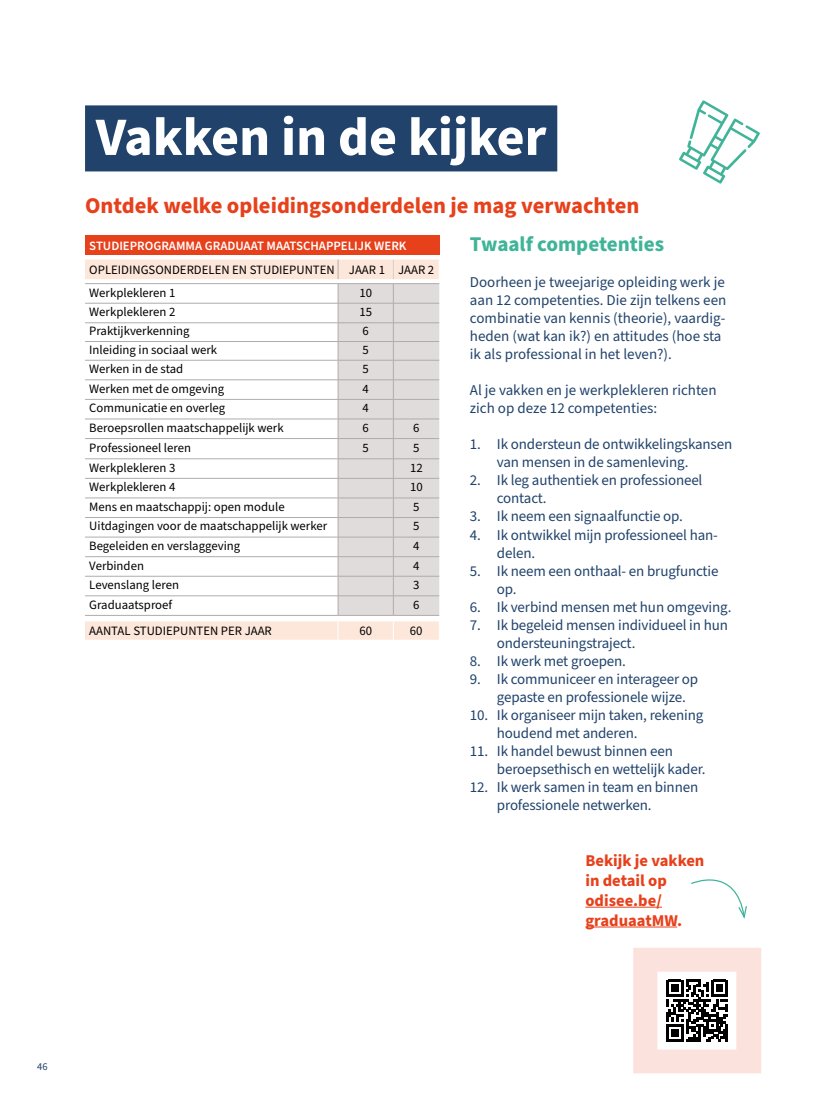
<style>
.page{position:relative;width:825px;height:1115px;background:#fff}
.page>*{position:absolute;margin:0;border:0;box-sizing:border-box;transform-origin:0 0}
.t1{font:700 54px "Source Sans Pro";color:#fff}
.t2{font:700 22.5px "Source Sans Pro";color:#e7411c}
.t3{font:700 21px "Source Sans Pro";color:#3fb498}
.t4{font:700 16.5px/19.8px "Source Sans Pro";color:#e7411c}
.t5{font:15px/18px "Source Sans Pro";letter-spacing:-.01em;color:#21436b}
.t6{font:12.75px/22.4px "Source Sans Pro";color:#000}
.t7{font:600 12.75px "Source Sans Pro";color:#fff}
.t8{font:10.5px "Source Sans Pro";color:#21436b}
</style>
<div class="page">
<div style="left:85px;top:235px;width:354px;height:20px;background:#e7411c"></div>
<svg style="left:85px;top:259px;width:354px;height:380px;fill:#fde7db"></svg>
<svg style="left:85px;top:284px;width:253px;height:331px"></svg>
<hr style="left:85px;top:283px;width:253px;height:1px;background:#b1acaa">
<svg style="left:338px;top:259px;width:102px;height:356px;background:#dfdbda"></svg>
<hr style="left:85px;top:615px;width:253px;height:1px;background:#b1acaa">
<hr style="left:338px;top:615px;width:55px;height:1px;background:#b1acaa">
<hr style="left:393px;top:615px;width:46px;height:1px;background:#b1acaa">
<hr style="left:85px;top:303px;width:253px;height:1px;background:#b1acaa">
<hr style="left:338px;top:303px;width:55px;height:1px;background:#b1acaa">
<hr style="left:393px;top:303px;width:46px;height:1px;background:#b1acaa">
<hr style="left:85px;top:322px;width:253px;height:1px;background:#b1acaa">
<hr style="left:338px;top:322px;width:55px;height:1px;background:#b1acaa">
<hr style="left:393px;top:322px;width:46px;height:1px;background:#b1acaa">
<hr style="left:85px;top:341px;width:253px;height:1px;background:#b1acaa">
<hr style="left:338px;top:341px;width:55px;height:1px;background:#b1acaa">
<hr style="left:393px;top:341px;width:46px;height:1px;background:#b1acaa">
<hr style="left:85px;top:360px;width:253px;height:1px;background:#b1acaa">
<hr style="left:338px;top:360px;width:55px;height:1px;background:#b1acaa">
<hr style="left:393px;top:360px;width:46px;height:1px;background:#b1acaa">
<hr style="left:85px;top:379px;width:253px;height:1px;background:#b1acaa">
<hr style="left:338px;top:379px;width:55px;height:1px;background:#b1acaa">
<hr style="left:393px;top:379px;width:46px;height:1px;background:#b1acaa">
<hr style="left:85px;top:399px;width:253px;height:1px;background:#b1acaa">
<hr style="left:338px;top:399px;width:55px;height:1px;background:#b1acaa">
<hr style="left:393px;top:399px;width:46px;height:1px;background:#b1acaa">
<hr style="left:85px;top:418px;width:253px;height:1px;background:#b1acaa">
<hr style="left:338px;top:418px;width:55px;height:1px;background:#b1acaa">
<hr style="left:393px;top:418px;width:46px;height:1px;background:#b1acaa">
<hr style="left:85px;top:438px;width:253px;height:1px;background:#b1acaa">
<hr style="left:338px;top:438px;width:55px;height:1px;background:#b1acaa">
<hr style="left:393px;top:438px;width:46px;height:1px;background:#b1acaa">
<hr style="left:85px;top:458px;width:253px;height:1px;background:#b1acaa">
<hr style="left:338px;top:458px;width:55px;height:1px;background:#b1acaa">
<hr style="left:393px;top:458px;width:46px;height:1px;background:#b1acaa">
<hr style="left:85px;top:478px;width:253px;height:1px;background:#b1acaa">
<hr style="left:338px;top:478px;width:55px;height:1px;background:#b1acaa">
<hr style="left:393px;top:478px;width:46px;height:1px;background:#b1acaa">
<hr style="left:85px;top:497px;width:253px;height:1px;background:#b1acaa">
<hr style="left:338px;top:497px;width:55px;height:1px;background:#b1acaa">
<hr style="left:393px;top:497px;width:46px;height:1px;background:#b1acaa">
<hr style="left:85px;top:517px;width:253px;height:1px;background:#b1acaa">
<hr style="left:338px;top:517px;width:55px;height:1px;background:#b1acaa">
<hr style="left:393px;top:517px;width:46px;height:1px;background:#b1acaa">
<hr style="left:85px;top:536px;width:253px;height:1px;background:#b1acaa">
<hr style="left:338px;top:536px;width:55px;height:1px;background:#b1acaa">
<hr style="left:393px;top:536px;width:46px;height:1px;background:#b1acaa">
<hr style="left:85px;top:556px;width:253px;height:1px;background:#b1acaa">
<hr style="left:338px;top:556px;width:55px;height:1px;background:#b1acaa">
<hr style="left:393px;top:556px;width:46px;height:1px;background:#b1acaa">
<hr style="left:85px;top:575px;width:253px;height:1px;background:#b1acaa">
<hr style="left:338px;top:575px;width:55px;height:1px;background:#b1acaa">
<hr style="left:393px;top:575px;width:46px;height:1px;background:#b1acaa">
<hr style="left:85px;top:595px;width:253px;height:1px;background:#b1acaa">
<hr style="left:338px;top:595px;width:55px;height:1px;background:#b1acaa">
<hr style="left:393px;top:595px;width:46px;height:1px;background:#b1acaa">
<svg style="left:338px;top:621px;width:1px;height:18px"></svg>
<svg style="left:393px;top:621px;width:1px;height:18px"></svg>
<div style="left:85px;top:105px;width:472px;height:66px;background:#21436b"></div>
<svg style="left:679px;top:100px;width:81px;height:84px"></svg>
<svg style="left:691px;top:879px;width:56px;height:40px"></svg>
<svg style="left:633px;top:948px;width:128px;height:124px"></svg>
<hr style="left:585px;top:906px;width:77px;height:1px;background:#e7411c">
<hr style="left:585px;top:926px;width:92px;height:1px;background:#e7411c">
<h1 class="t1" style="left:96px;top:100px;width:452px">Vakken in de kijker</h1>
<h2 class="t2" style="left:85px;top:191px;width:556px">Ontdek welke opleidingsonderdelen je mag verwachten</h2>
<p class="t7" style="left:89px;top:237px;width:319px">STUDIEPROGRAMMA GRADUAAT MAATSCHAPPELIJK WERK</p>
<p class="t6" style="left:89px;top:259px;width:346px">OPLEIDINGSONDERDELEN EN STUDIEPUNTEN JAAR 1 JAAR 2<br>Werkplekleren 1</p>
<p class="t6" style="left:359px;top:281px;width:14px">10</p>
<p class="t6" style="left:89px;top:301px;width:88px">Werkplekleren 2</p>
<p class="t6" style="left:359px;top:301px;width:14px">15</p>
<p class="t6" style="left:89px;top:320px;width:102px">Praktijkverkenning</p>
<p class="t6" style="left:363px;top:320px;width:8px">6</p>
<p class="t6" style="left:89px;top:339px;width:129px">Inleiding in sociaal werk</p>
<p class="t6" style="left:363px;top:339px;width:8px">5</p>
<p class="t6" style="left:89px;top:358px;width:95px">Werken in de stad</p>
<p class="t6" style="left:363px;top:358px;width:8px">5</p>
<p class="t6" style="left:89px;top:377px;width:136px">Werken met de omgeving</p>
<p class="t6" style="left:363px;top:377px;width:8px">4</p>
<p class="t6" style="left:89px;top:397px;width:137px">Communicatie en overleg</p>
<p class="t6" style="left:363px;top:397px;width:8px">4</p>
<p class="t6" style="left:89px;top:416px;width:196px">Beroepsrollen maatschappelijk werk</p>
<p class="t6" style="left:363px;top:416px;width:8px">6</p>
<p class="t6" style="left:413px;top:416px;width:8px">6</p>
<p class="t6" style="left:89px;top:436px;width:103px">Professioneel leren</p>
<p class="t6" style="left:363px;top:436px;width:8px">5</p>
<p class="t6" style="left:413px;top:436px;width:8px">5</p>
<p class="t6" style="left:89px;top:456px;width:88px">Werkplekleren 3</p>
<p class="t6" style="left:410px;top:456px;width:14px">12</p>
<p class="t6" style="left:89px;top:476px;width:88px">Werkplekleren 4</p>
<p class="t6" style="left:410px;top:476px;width:14px">10</p>
<p class="t6" style="left:89px;top:495px;width:197px">Mens en maatschappij: open module</p>
<p class="t6" style="left:413px;top:495px;width:8px">5</p>
<p class="t6" style="left:89px;top:515px;width:239px">Uitdagingen voor de maatschappelijk werker</p>
<p class="t6" style="left:413px;top:515px;width:8px">5</p>
<p class="t6" style="left:89px;top:534px;width:153px">Begeleiden en verslaggeving</p>
<p class="t6" style="left:413px;top:534px;width:8px">4</p>
<p class="t6" style="left:89px;top:554px;width:56px">Verbinden</p>
<p class="t6" style="left:413px;top:554px;width:8px">4</p>
<p class="t6" style="left:89px;top:574px;width:91px">Levenslang leren</p>
<p class="t6" style="left:413px;top:574px;width:8px">3</p>
<p class="t6" style="left:89px;top:593px;width:84px">Graduaatsproef</p>
<p class="t6" style="left:413px;top:593px;width:8px">6</p>
<p class="t6" style="left:89px;top:620px;width:184px">AANTAL STUDIEPUNTEN PER JAAR</p>
<p class="t6" style="left:359px;top:620px;width:14px">60</p>
<p class="t6" style="left:410px;top:620px;width:14px">60</p>
<h3 class="t3" style="left:470px;top:230px;width:196px">Twaalf competenties</h3>
<p class="t5" style="left:470px;top:274px;width:258px">Doorheen je tweejarige opleiding werk je aan 12 competenties. Die zijn telkens een combinatie van kennis (theorie), vaardig&shy;heden (wat kan ik?) en attitudes (hoe sta ik als professional in het leven?).</p>
<p class="t5" style="left:470px;top:382px;width:248px">Al je vakken en je werkplekleren richten zich op deze 12 competenties:</p>
<p class="t5" style="left:497px;top:436px;width:237px;text-indent:-27px">1. Ik ondersteun de ontwikkelingskansen van mensen in de samenleving.</p>
<p class="t5" style="left:497px;top:472px;width:207px;text-indent:-27px">2. Ik leg authentiek en professioneel contact.</p>
<p class="t5" style="left:470px;top:508px;width:215px">3. Ik neem een signaalfunctie op.</p>
<p class="t5" style="left:497px;top:526px;width:223px;text-indent:-27px">4. Ik ontwikkel mijn professioneel han&shy;delen.</p>
<p class="t5" style="left:497px;top:562px;width:223px;text-indent:-27px">5. Ik neem een onthaal- en brugfunctie op.</p>
<p class="t5" style="left:470px;top:598px;width:263px">6. Ik verbind mensen met hun omgeving.</p>
<p class="t5" style="left:497px;top:616px;width:232px;text-indent:-27px">7. Ik begeleid mensen individueel in hun ondersteuningstraject.</p>
<p class="t5" style="left:470px;top:652px;width:158px">8. Ik werk met groepen.</p>
<p class="t5" style="left:497px;top:670px;width:203px;text-indent:-27px">9. Ik communiceer en interageer op gepaste en professionele wijze.</p>
<p class="t5" style="left:497px;top:706px;width:208px;text-indent:-27px">10. Ik organiseer mijn taken, rekening houdend met anderen.</p>
<p class="t5" style="left:497px;top:742px;width:210px;text-indent:-27px">11. Ik handel bewust binnen een beroepsethisch en wettelijk kader.</p>
<p class="t5" style="left:497px;top:778px;width:203px;text-indent:-27px">12. Ik werk samen in team en binnen professionele netwerken.</p>
<p class="t4" style="left:585px;top:851px;width:120px">Bekijk je vakken in detail op odisee.be/ graduaatMW.</p>
<p class="t8" style="left:37px;top:1059px;width:12px">46</p>
</div>
